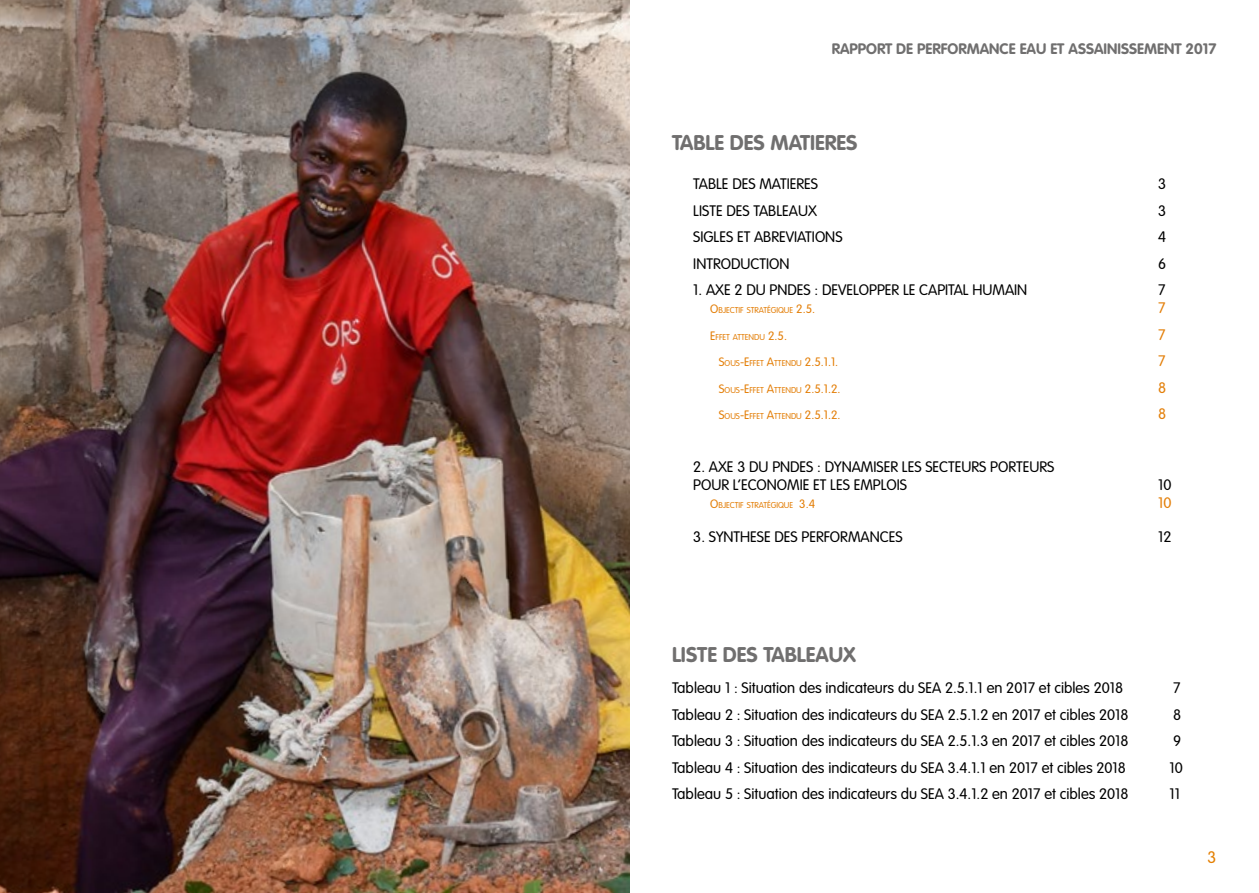
<style>
.page{position:relative;width:1259px;height:893px;background:#fff}
.page>*{position:absolute;margin:0;border:0;box-sizing:border-box;transform-origin:0 0}
.t1{font:700 21px "VAG Rounded Std";color:#706f6f}
.t2{font:300 16.5px "VAG Rounded Std";color:#e47f00}
.t3{font:300 15px/18px "VAG Rounded Std";color:#000}
.t4{font:700 15px "VAG Rounded Std";color:#706f6f}
.t5{font:300 15px "VAG Rounded Std";color:#e37e07}
.t6{font:300 8.4px "VAG Rounded Std";color:#e37e07}
.s1{font-size:12px}
</style>
<div class="page">
<img style="left:0;top:0;width:629px;height:893px">
<p class="t4" style="left:831px;top:40px;width:386px">RAPPORT DE PERFORMANCE EAU ET ASSAINISSEMENT 2017</p>
<h1 class="t1" style="left:672px;top:130px;width:187px">TABLE DES MATIERES</h1>
<p class="t3" style="left:693px;top:176px;width:126px">TABLE DES MATIERES</p>
<p class="t3" style="left:1158px;top:176px;width:10px">3</p>
<p class="t3" style="left:693px;top:202px;width:125px">LISTE DES TABLEAUX</p>
<p class="t3" style="left:1158px;top:202px;width:10px">3</p>
<p class="t3" style="left:693px;top:229px;width:151px">SIGLES ET ABREVIATIONS</p>
<p class="t3" style="left:1158px;top:229px;width:10px">4</p>
<p class="t3" style="left:693px;top:255px;width:98px">INTRODUCTION</p>
<p class="t3" style="left:1158px;top:255px;width:10px">6</p>
<p class="t3" style="left:693px;top:282px;width:335px">1. AXE 2 DU PNDES : DEVELOPPER LE CAPITAL HUMAIN</p>
<p class="t3" style="left:1158px;top:282px;width:9px">7</p>
<p class="t6" style="left:710px;top:306px;width:106px"><span class="s1">O</span>BJECTIF STRATÉGIQUE <span class="s1">2.5.</span></p>
<p class="t5" style="left:1158px;top:300px;width:9px">7</p>
<p class="t6" style="left:710px;top:332px;width:78px"><span class="s1">E</span>FFET ATTENDU <span class="s1">2.5.</span></p>
<p class="t5" style="left:1158px;top:326px;width:9px">7</p>
<p class="t6" style="left:719px;top:359px;width:121px"><span class="s1">S</span>OUS<span class="s1">-E</span>FFET <span class="s1">A</span>TTENDU <span class="s1">2.5.1.1.</span></p>
<p class="t5" style="left:1158px;top:353px;width:9px">7</p>
<p class="t6" style="left:719px;top:385px;width:123px"><span class="s1">S</span>OUS<span class="s1">-E</span>FFET <span class="s1">A</span>TTENDU <span class="s1">2.5.1.2.</span></p>
<p class="t5" style="left:1158px;top:379px;width:10px">8</p>
<p class="t6" style="left:719px;top:412px;width:123px"><span class="s1">S</span>OUS<span class="s1">-E</span>FFET <span class="s1">A</span>TTENDU <span class="s1">2.5.1.2.</span></p>
<p class="t5" style="left:1158px;top:406px;width:10px">8</p>
<p class="t3" style="left:693px;top:459px;width:363px">2. AXE 3 DU PNDES : DYNAMISER LES SECTEURS PORTEURS<br>POUR L’ECONOMIE ET LES EMPLOIS</p>
<p class="t3" style="left:1158px;top:477px;width:15px">10</p>
<p class="t6" style="left:710px;top:501px;width:106px"><span class="s1">O</span>BJECTIF STRATÉGIQUE <span class="s1">3.4</span></p>
<p class="t5" style="left:1158px;top:495px;width:15px">10</p>
<p class="t3" style="left:693px;top:528px;width:211px">3. SYNTHESE DES PERFORMANCES</p>
<p class="t3" style="left:1158px;top:528px;width:15px">12</p>
<h1 class="t1" style="left:672px;top:643px;width:185px">LISTE DES TABLEAUX</h1>
<p class="t3" style="left:672px;top:680px;width:452px">Tableau 1 : Situation des indicateurs du SEA 2.5.1.1 en 2017 et cibles 2018</p>
<p class="t3" style="left:1173px;top:680px;width:9px">7</p>
<p class="t3" style="left:672px;top:706px;width:458px">Tableau 2 : Situation des indicateurs du SEA 2.5.1.2 en 2017 et cibles 2018</p>
<p class="t3" style="left:1173px;top:706px;width:10px">8</p>
<p class="t3" style="left:672px;top:733px;width:458px">Tableau 3 : Situation des indicateurs du SEA 2.5.1.3 en 2017 et cibles 2018</p>
<p class="t3" style="left:1173px;top:733px;width:10px">9</p>
<p class="t3" style="left:672px;top:759px;width:455px">Tableau 4 : Situation des indicateurs du SEA 3.4.1.1 en 2017 et cibles 2018</p>
<p class="t3" style="left:1169px;top:759px;width:15px">10</p>
<p class="t3" style="left:672px;top:786px;width:458px">Tableau 5 : Situation des indicateurs du SEA 3.4.1.2 en 2017 et cibles 2018</p>
<p class="t3" style="left:1169px;top:786px;width:12px">11</p>
<p class="t2" style="left:1207px;top:848px;width:10px">3</p>
</div>
